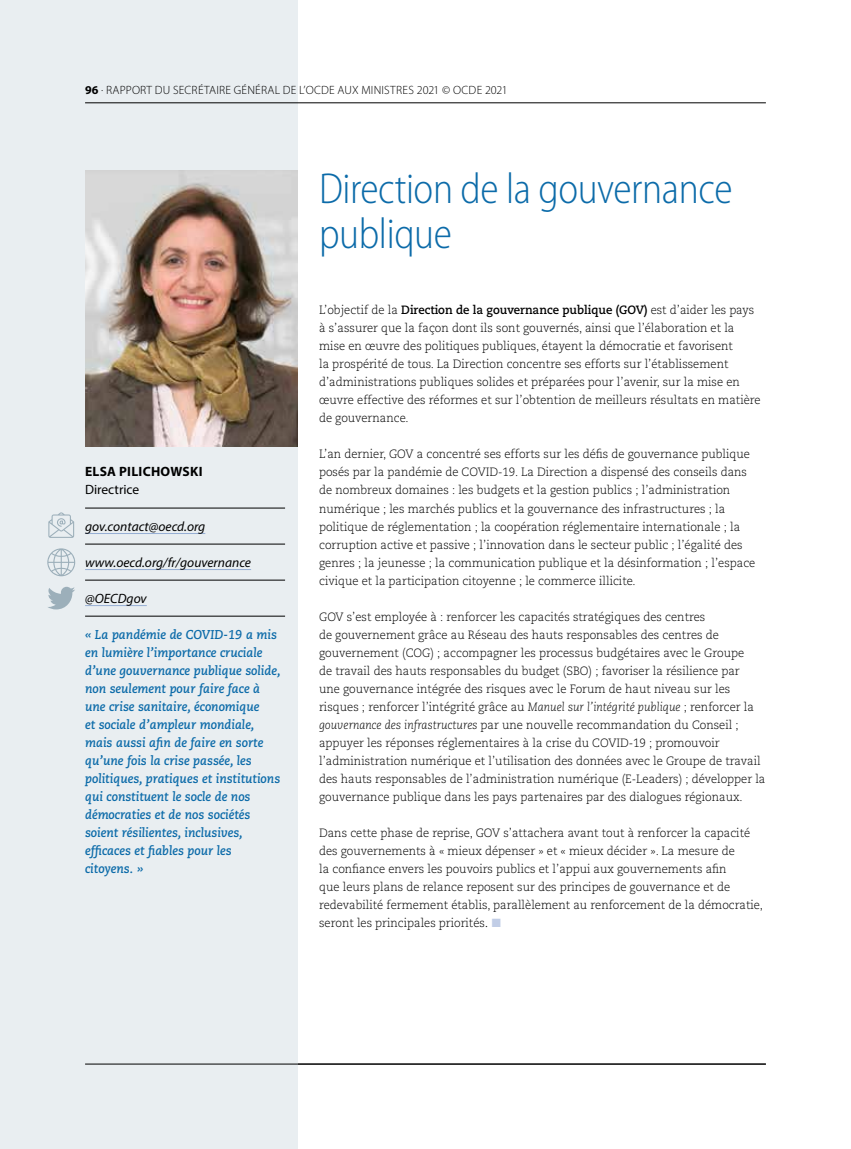
<style>
.page{position:relative;width:851px;height:1149px;background:#fff}
.page>*{position:absolute;margin:0;border:0;box-sizing:border-box;transform-origin:0 0}
.t1{font:300 semi-condensed 43.5px/45px "Myriad Pro";letter-spacing:-.01em;color:#0c6ba9;scale:.95 1}
.t2{font:italic 13.5px "Myriad Pro";color:#000}
.t3{font:700 13.5px "Myriad Pro";letter-spacing:.02em;color:#000}
.t4{font:13.5px "Myriad Pro";color:#000}
.t5{font:italic 700 12.75px/18px "Caecilia LT Pro 76";color:#0c6ba9;scale:.95 1}
.t6{font:300 12px/18px "Caecilia LT Pro 45";color:#000;scale:.95 1}
.t7{font:700 12px "Caecilia LT Pro 75";color:#000;scale:.95 1}
.t8{font:300 12px "Myriad Pro";letter-spacing:.02em;color:#000}
.s1{font-weight:700}
.s2{font-family:"Caecilia LT Pro 45";font-weight:300}
.s3{font-family:"Caecilia LT Pro 46";font-style:italic}
.s4{font-size:13.5px}
.s5{color:#c1cde6}
</style>
<div class="page">
<div style="left:0;top:0;width:298px;height:1148px;background:#e9eef1"></div>
<hr style="left:85px;top:507px;width:200px;height:1px;background:#000">
<hr style="left:85px;top:533px;width:120px;height:1px;background:#96aed4">
<hr style="left:85px;top:543px;width:200px;height:1px;background:#000">
<hr style="left:85px;top:569px;width:166px;height:1px;background:#96aed4">
<hr style="left:85px;top:579px;width:200px;height:1px;background:#000">
<hr style="left:85px;top:605px;width:62px;height:1px;background:#96aed4">
<hr style="left:85px;top:615px;width:200px;height:1px;background:#000">
<img style="left:85px;top:170px;width:213px;height:276px">
<hr style="left:85px;top:102px;width:680px;height:1px;background:#000">
<hr style="left:85px;top:1063px;width:680px;height:1px;background:#000">
<svg style="left:48px;top:586px;width:27px;height:23px"></svg>
<svg style="left:47px;top:548px;width:28px;height:28px"></svg>
<svg style="left:48px;top:512px;width:26px;height:25px"></svg>
<p class="t8" style="left:85px;top:83px;width:424px"><span class="s1">96</span> . RAPPORT DU SECRÉTAIRE GÉNÉRAL DE L’OCDE AUX MINISTRES 2021 © OCDE 2021</p>
<p class="t3" style="left:85px;top:463px;width:119px">ELSA PILICHOWSKI</p>
<p class="t4" style="left:85px;top:481px;width:56px">Directrice</p>
<p class="t2" style="left:85px;top:517px;width:122px">gov.contact@oecd.org</p>
<p class="t2" style="left:85px;top:553px;width:167px">www.oecd.org/fr/gouvernance</p>
<p class="t2" style="left:85px;top:589px;width:63px">@OECDgov</p>
<p class="t5" style="left:85px;top:624px;width:207px">« La pandémie de COVID-19 a mis en lumière l’importance cruciale d’une gouvernance publique solide, non seulement pour faire face à une crise sanitaire, économique<br>et sociale d’ampleur mondiale, mais aussi afin de faire en sorte qu’une fois la crise passée, les politiques, pratiques et institutions qui constituent le socle de nos démocraties et de nos sociétés soient résilientes, inclusives, efficaces et fiables pour les citoyens. »</p>
<h1 class="t1" style="left:319px;top:167px;width:436px">Direction de la gouvernance publique</h1>
<p class="t7" style="left:319px;top:302px;width:459px"><span class="s2">L’objectif de la</span> Direction de la gouvernance publique (GOV) <span class="s2">est d’aider les pays</span></p>
<p class="t6" style="left:319px;top:319px;width:466px">à s’assurer que la façon dont ils sont gouvernés, ainsi que l’élaboration et la mise en œuvre des politiques publiques, étayent la démocratie et favorisent<br>la prospérité de tous. La Direction concentre ses efforts sur l’établissement d’administrations publiques solides et préparées pour l’avenir, sur la mise en œuvre effective des réformes et sur l’obtention de meilleurs résultats en matière de gouvernance.</p>
<p class="t6" style="left:319px;top:445px;width:460px">L’an dernier, GOV a concentré ses efforts sur les défis de gouvernance publique posés par la pandémie de COVID-19. La Direction a dispensé des conseils dans de nombreux domaines : les budgets et la gestion publics ; l’administration numérique ; les marchés publics et la gouvernance des infrastructures ; la politique de réglementation ; la coopération réglementaire internationale ; la corruption active et passive ; l’innovation dans le secteur public ; l’égalité des genres ; la jeunesse ; la communication publique et la désinformation ; l’espace civique et la participation citoyenne ; le commerce illicite.</p>
<p class="t6" style="left:319px;top:607px;width:471px">GOV s’est employée à : renforcer les capacités stratégiques des centres<br>de gouvernement grâce au Réseau des hauts responsables des centres de gouvernement (COG) ; accompagner les processus budgétaires avec le Groupe<br>de travail des hauts responsables du budget (SBO) ; favoriser la résilience par<br>une gouvernance intégrée des risques avec le Forum de haut niveau sur les risques ; renforcer l’intégrité grâce au <span class="s3">Manuel sur l’intégrité publique</span> ; renforcer la <span class="s3">gouvernance des infrastructures</span> par une nouvelle recommandation du Conseil ; appuyer les réponses réglementaires à la crise du COVID-19 ; promouvoir l’administration numérique et l’utilisation des données avec le Groupe de travail des hauts responsables de l’administration numérique (E-Leaders) ; développer la gouvernance publique dans les pays partenaires par des dialogues régionaux.</p>
<p class="t6" style="left:319px;top:823px;width:468px">Dans cette phase de reprise, GOV s’attachera avant tout à renforcer la capacité des gouvernements à « mieux dépenser » et « mieux décider ». La mesure de<br>la confiance envers les pouvoirs publics et l’appui aux gouvernements afin<br>que leurs plans de relance reposent sur des principes de gouvernance et de redevabilité fermement établis, parallèlement au renforcement de la démocratie, seront les principales priorités<span class="s4">.</span> <span class="s5">■</span></p>
</div>
